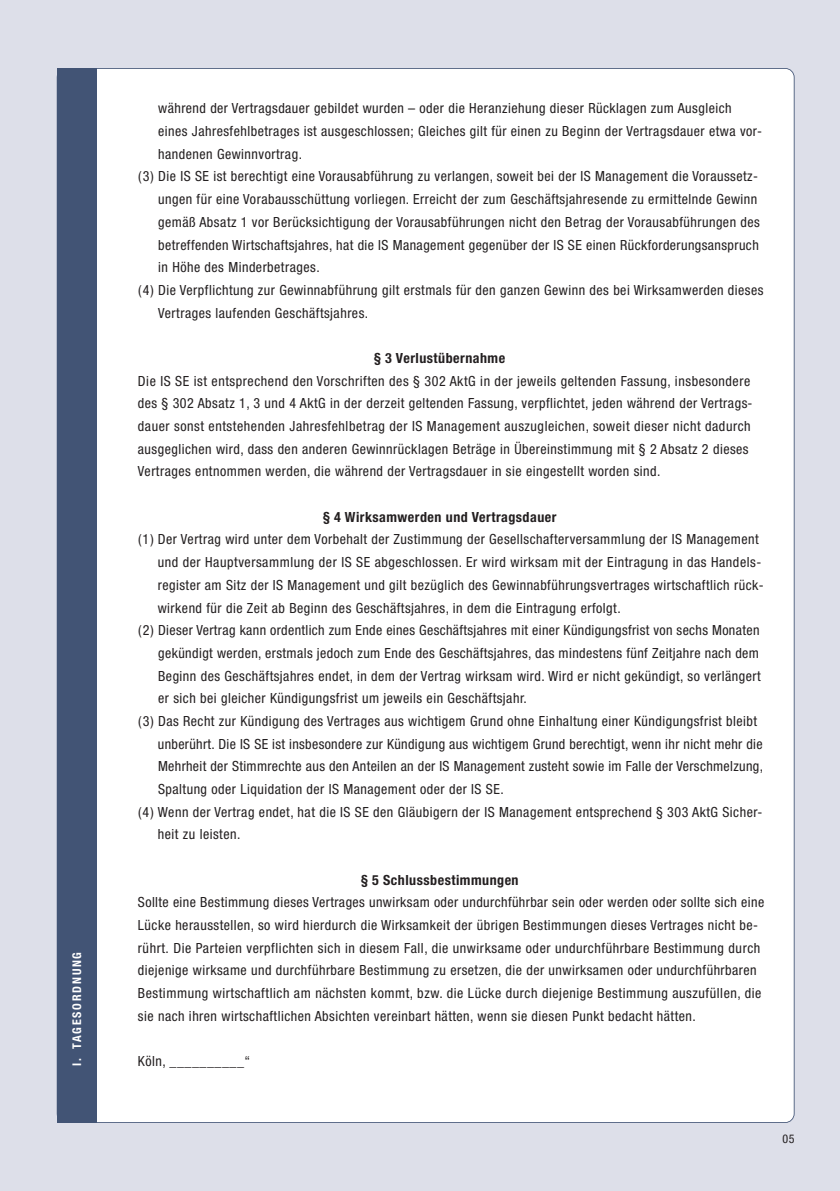
<style>
.page{position:relative;width:840px;height:1191px;background:#fff}
.page>*{position:absolute;margin:0;border:0;box-sizing:border-box;transform-origin:0 0}
.t1{font:condensed 14px/22.6px "Helvetica Neue";letter-spacing:.035em;color:#231f20}
.t2{font:700 condensed 14px "Helvetica Neue";letter-spacing:.035em;color:#231f20}
.t3{font:700 condensed 12px "Helvetica Neue";letter-spacing:.15em;color:#fff}
.t4{font:condensed 12px "Helvetica Neue";color:#231f20}
</style>
<div class="page">
<div style="left:0;top:0;width:839px;height:1191px;background:#dddfe9"></div>
<div style="left:57px;top:69px;width:736px;height:1053px;background:#fff;border-radius:9px"></div>
<div style="left:57px;top:68px;width:39px;height:1055px;background:#425475"></div>
<p class="t3" style="left:73px;top:1066px;width:116px;rotate:-90deg">I. TAGESORDNUNG</p>
<p class="t1" style="left:158px;top:98px;width:574px">während der Vertragsdauer gebildet wurden – oder die Heranziehung dieser Rücklagen zum Ausgleich</p>
<p class="t1" style="left:158px;top:121px;width:605px">eines Jahresfehlbetrages ist ausgeschlossen; Gleiches gilt für einen zu Beginn der Vertragsdauer etwa vor-</p>
<p class="t1" style="left:158px;top:144px;width:145px">handenen Gewinnvortrag.</p>
<p class="t1" style="left:138px;top:166px;width:621px">(3) Die IS SE ist berechtigt eine Vorausabführung zu verlangen, soweit bei der IS Management die Voraussetz-</p>
<p class="t1" style="left:158px;top:189px;width:600px">ungen für eine Vorabausschüttung vorliegen. Erreicht der zum Geschäftsjahresende zu ermittelnde Gewinn</p>
<p class="t1" style="left:158px;top:212px;width:603px">gemäß Absatz 1 vor Berücksichtigung der Vorausabführungen nicht den Betrag der Vorausabführungen des</p>
<p class="t1" style="left:158px;top:234px;width:601px">betreffenden Wirtschaftsjahres, hat die IS Management gegenüber der IS SE einen Rückforderungsanspruch</p>
<p class="t1" style="left:158px;top:257px;width:163px">in Höhe des Minderbetrages.</p>
<p class="t1" style="left:138px;top:280px;width:626px">(4) Die Verpflichtung zur Gewinnabführung gilt erstmals für den ganzen Gewinn des bei Wirksamwerden dieses</p>
<p class="t1" style="left:158px;top:302px;width:211px">Vertrages laufenden Geschäftsjahres.</p>
<p class="t2" style="left:374px;top:353px;width:132px">§ 3 Verlustübernahme</p>
<p class="t1" style="left:138px;top:370px;width:615px">Die IS SE ist entsprechend den Vorschriften des § 302 AktG in der jeweils geltenden Fassung, insbesondere des § 302 Absatz 1, 3 und 4 AktG in der derzeit geltenden Fassung, verpflichtet, jeden während der Vertrags&shy;dauer sonst entstehenden Jahresfehlbetrag der IS Management auszugleichen, soweit dieser nicht dadurch ausgeglichen wird, dass den anderen Gewinnrücklagen Beträge in Übereinstimmung mit § 2 Absatz 2 dieses Vertrages entnommen werden, die während der Vertragsdauer in sie eingestellt worden sind.</p>
<p class="t2" style="left:323px;top:512px;width:235px">§ 4 Wirksamwerden und Vertragsdauer</p>
<p class="t1" style="left:138px;top:529px;width:622px">(1) Der Vertrag wird unter dem Vorbehalt der Zustimmung der Gesellschafterversammlung der IS Management</p>
<p class="t1" style="left:158px;top:552px;width:605px">und der Hauptversammlung der IS SE abgeschlossen. Er wird wirksam mit der Eintragung in das Handels-</p>
<p class="t1" style="left:158px;top:575px;width:607px">register am Sitz der IS Management und gilt bezüglich des Gewinnabführungsvertrages wirtschaftlich rück-</p>
<p class="t1" style="left:158px;top:597px;width:464px">wirkend für die Zeit ab Beginn des Geschäftsjahres, in dem die Eintragung erfolgt.</p>
<p class="t1" style="left:138px;top:620px;width:622px">(2) Dieser Vertrag kann ordentlich zum Ende eines Geschäftsjahres mit einer Kündigungsfrist von sechs Monaten</p>
<p class="t1" style="left:158px;top:643px;width:602px">gekündigt werden, erstmals jedoch zum Ende des Geschäftsjahres, das mindestens fünf Zeitjahre nach dem</p>
<p class="t1" style="left:158px;top:665px;width:603px">Beginn des Geschäftsjahres endet, in dem der Vertrag wirksam wird. Wird er nicht gekündigt, so verlängert</p>
<p class="t1" style="left:158px;top:688px;width:370px">er sich bei gleicher Kündigungsfrist um jeweils ein Geschäftsjahr.</p>
<p class="t1" style="left:138px;top:711px;width:620px">(3) Das Recht zur Kündigung des Vertrages aus wichtigem Grund ohne Einhaltung einer Kündigungsfrist bleibt</p>
<p class="t1" style="left:158px;top:733px;width:606px">unberührt. Die IS SE ist insbesondere zur Kündigung aus wichtigem Grund berechtigt, wenn ihr nicht mehr die</p>
<p class="t1" style="left:158px;top:756px;width:606px">Mehrheit der Stimmrechte aus den Anteilen an der IS Management zusteht sowie im Falle der Verschmelzung,</p>
<p class="t1" style="left:158px;top:779px;width:347px">Spaltung oder Liquidation der IS Management oder der IS SE.</p>
<p class="t1" style="left:138px;top:801px;width:625px">(4) Wenn der Vertrag endet, hat die IS SE den Gläubigern der IS Management entsprechend § 303 AktG Sicher-</p>
<p class="t1" style="left:158px;top:824px;width:84px">heit zu leisten.</p>
<p class="t2" style="left:361px;top:874px;width:159px">§ 5 Schlussbestimmungen</p>
<p class="t1" style="left:138px;top:892px;width:627px">Sollte eine Bestimmung dieses Vertrages unwirksam oder undurchführbar sein oder werden oder sollte sich eine Lücke herausstellen, so wird hierdurch die Wirksamkeit der übrigen Bestimmungen dieses Vertrages nicht be&shy;rührt. Die Parteien verpflichten sich in diesem Fall, die unwirksame oder undurchführbare Bestimmung durch diejenige wirksame und durchführbare Bestimmung zu ersetzen, die der unwirksamen oder undurchführbaren Bestimmung wirtschaftlich am nächsten kommt, bzw. die Lücke durch diejenige Bestimmung auszufüllen, die sie nach ihren wirtschaftlichen Absichten vereinbart hätten, wenn sie diesen Punkt bedacht hätten.</p>
<p class="t1" style="left:138px;top:1051px;width:114px">Köln, __________“</p>
<p class="t4" style="left:782px;top:1134px;width:14px">05</p>
</div>
